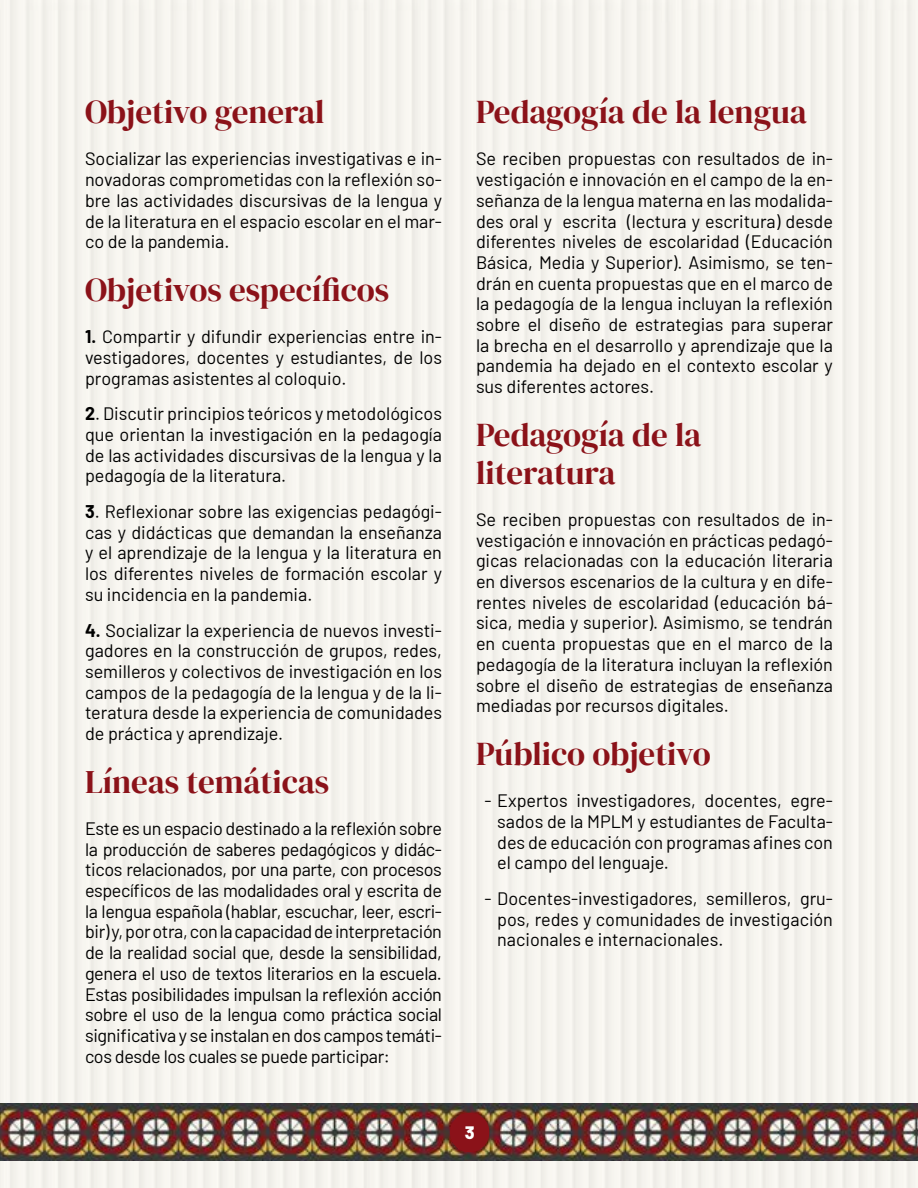
<style>
.page{position:relative;width:918px;height:1188px;background:#f6f4ee}
.page>*{position:absolute;margin:0;border:0;box-sizing:border-box;transform-origin:0 0}
.t1{font:33px/38px "DM Serif Display";color:#8b1219}
.t2{font:18px/20.7px "Barlow";color:#000;text-align:justify}
.t3{font:800 18px "Barlow";color:#fff}
.s1{font-weight:700}
</style>
<div class="page">
<img style="left:0;top:1104px;width:918px;height:57px">
<div style="left:450px;top:1113px;width:39px;height:39px;background:#8b1219;border-radius:50%"></div>
<h1 class="t1" style="left:85px;top:94px;width:241px">Objetivo general</h1>
<p class="t2" style="left:85px;top:147px;width:358px">Socializar las experiencias investigativas e in&shy;novadoras comprometidas con la reflexión so&shy;bre las actividades discursivas de la lengua y de la literatura en el espacio escolar en el mar&shy;co de la pandemia.</p>
<h1 class="t1" style="left:85px;top:271px;width:306px">Objetivos específicos</h1>
<p class="t2" style="left:85px;top:325px;width:358px"><span class="s1">1.</span> Compartir y difundir experiencias entre in&shy;vestigadores, docentes y estudiantes, de los programas asistentes al coloquio.</p>
<p class="t2" style="left:85px;top:402px;width:358px"><span class="s1">2</span>. Discutir principios teóricos y metodológicos que orientan la investigación en la pedagogía de las actividades discursivas de la lengua y la pedagogía de la literatura.</p>
<p class="t2" style="left:85px;top:500px;width:358px"><span class="s1">3</span>. Reflexionar sobre las exigencias pedagógi&shy;cas y didácticas que demandan la enseñanza y el aprendizaje de la lengua y la literatura en los diferentes niveles de formación escolar y su incidencia en la pandemia.</p>
<p class="t2" style="left:85px;top:618px;width:358px"><span class="s1">4.</span> Socializar la experiencia de nuevos investi&shy;gadores en la construcción de grupos, redes, semilleros y colectivos de investigación en los campos de la pedagogía de la lengua y de la li&shy;teratura desde la experiencia de comunidades de práctica y aprendizaje.</p>
<h1 class="t1" style="left:85px;top:763px;width:246px">Líneas temáticas</h1>
<p class="t2" style="left:85px;top:817px;width:359px">Este es un espacio destinado a la reflexión sobre la producción de saberes pedagógicos y didác&shy;ticos relacionados, por una parte, con procesos específicos de las modalidades oral y escrita de la lengua española (hablar, escuchar, leer, escri&shy;bir) y, por otra, con la capacidad de interpretación de la realidad social que, desde la sensibilidad, genera el uso de textos literarios en la escuela.<br>Estas posibilidades impulsan la reflexión acción sobre el uso de la lengua como práctica social significativa y se instalan en dos campos temáti&shy;cos desde los cuales se puede participar:</p>
<h1 class="t1" style="left:476px;top:94px;width:333px">Pedagogía de la lengua</h1>
<p class="t2" style="left:476px;top:147px;width:358px">Se reciben propuestas con resultados de in&shy;vestigación e innovación en el campo de la en&shy;señanza de la lengua materna en las modalida&shy;des oral y escrita (lectura y escritura) desde diferentes niveles de escolaridad (Educación Básica, Media y Superior). Asimismo, se ten&shy;drán en cuenta propuestas que en el marco de la pedagogía de la lengua incluyan la reflexión sobre el diseño de estrategias para superar la brecha en el desarrollo y aprendizaje que la pandemia ha dejado en el contexto escolar y sus diferentes actores.</p>
<h1 class="t1" style="left:476px;top:416px;width:227px">Pedagogía de la literatura</h1>
<p class="t2" style="left:476px;top:508px;width:358px">Se reciben propuestas con resultados de in&shy;vestigación e innovación en prácticas pedagó- gicas relacionadas con la educación literaria en diversos escenarios de la cultura y en dife&shy;rentes niveles de escolaridad (educación bá- sica, media y superior). Asimismo, se tendrán en cuenta propuestas que en el marco de la pedagogía de la literatura incluyan la reflexión sobre el diseño de estrategias de enseñanza mediadas por recursos digitales.</p>
<h1 class="t1" style="left:476px;top:736px;width:236px">Público objetivo</h1>
<p class="t2" style="left:497px;top:789px;width:337px;text-indent:-13px">- Expertos investigadores, docentes, egre&shy;sados de la MPLM y estudiantes de Faculta&shy;des de educación con programas afines con el campo del lenguaje.</p>
<p class="t2" style="left:497px;top:887px;width:337px;text-indent:-13px">- Docentes-investigadores, semilleros, gru&shy;pos, redes y comunidades de investigación nacionales e internacionales.</p>
<p class="t3" style="left:465px;top:1119px;width:11px">3</p>
</div>
